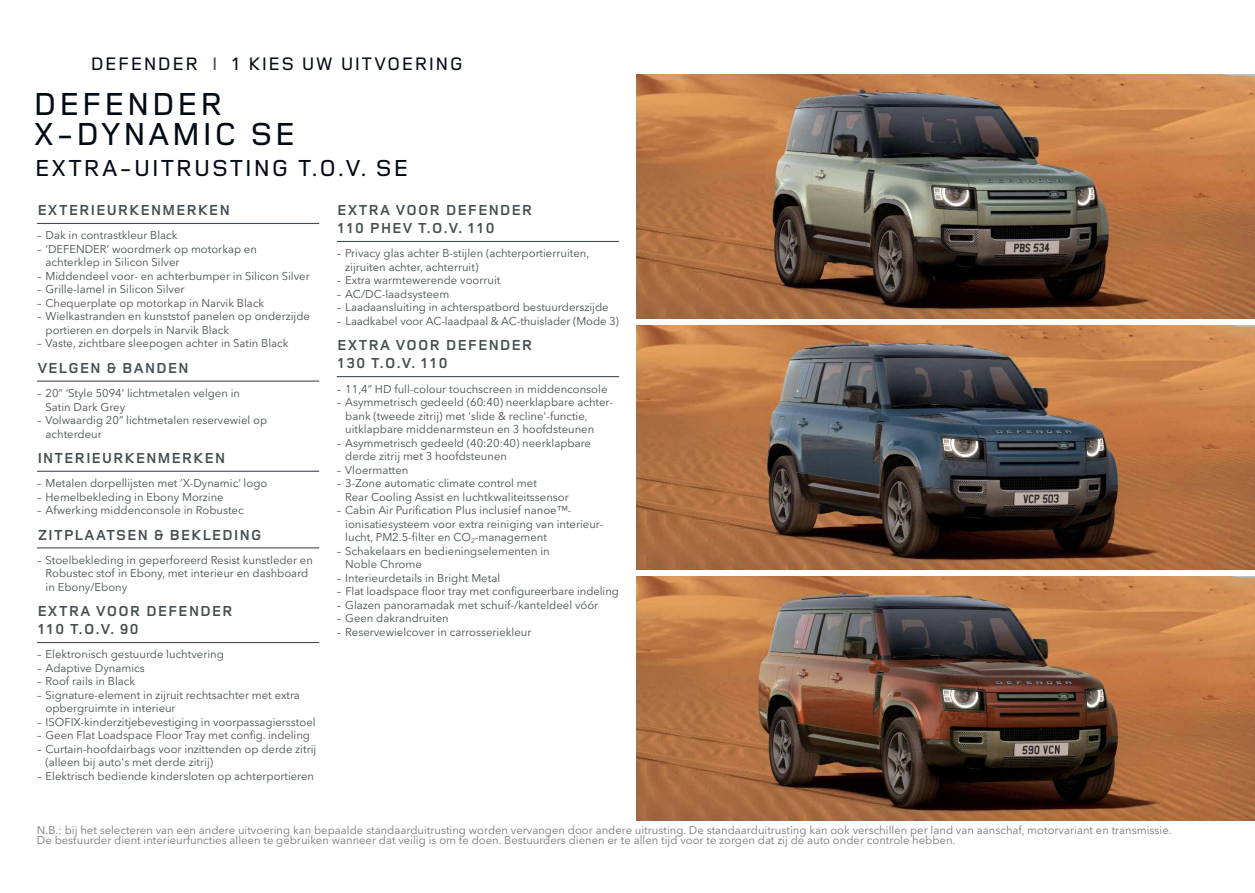
<style>
.page{position:relative;width:1255px;height:893px;background:#fff}
.page>*{position:absolute;margin:0;border:0;box-sizing:border-box;transform-origin:0 0}
.t1{font:500 33px/30px "Land Rover Wide";color:#020a16}
.t2{font:500 24px "Land Rover Wide";color:#020a16}
.t3{font:500 18.75px "Land Rover Wide";color:#020a16}
.t4{font:700 15px/18px "Land Rover Wide";color:#464e53}
.t5{font:11.25px/13.5px "Avenir Next W1 G";color:#464e53}
.t6{font:11.25px/10.5px "Avenir Next W1 G";color:#757777}
.s1{color:#464e53}
</style>
<div class="page">
<hr style="left:37px;top:223px;width:282px;height:1px;background:#464e53">
<hr style="left:37px;top:381px;width:282px;height:1px;background:#464e53">
<hr style="left:37px;top:471px;width:282px;height:1px;background:#464e53">
<hr style="left:37px;top:547px;width:282px;height:1px;background:#464e53">
<hr style="left:37px;top:642px;width:282px;height:1px;background:#464e53">
<hr style="left:337px;top:241px;width:282px;height:1px;background:#464e53">
<hr style="left:337px;top:376px;width:282px;height:1px;background:#464e53">
<img style="left:636px;top:576px;width:618px;height:245px">
<img style="left:636px;top:74px;width:618px;height:245px">
<img style="left:636px;top:325px;width:618px;height:245px">
<h3 class="t3" style="left:90px;top:50px;width:375px">DEFENDER <span class="s1">I</span> 1 KIES UW UITVOERING</h3>
<h1 class="t1" style="left:33px;top:87px;width:265px">DEFENDER<br>X-DYNAMIC SE</h1>
<h2 class="t2" style="left:34px;top:151px;width:377px">EXTRA-UITRUSTING T.O.V. SE</h2>
<h3 class="t4" style="left:37px;top:201px;width:195px">EXTERIEURKENMERKEN</h3>
<p class="t5" style="left:37px;top:229px;width:142px">– Dak in contrastkleur Black</p>
<p class="t5" style="left:45px;top:242px;width:213px;text-indent:-9px">– ‘DEFENDER’ woordmerk op motorkap en achterklep in Silicon Silver</p>
<p class="t5" style="left:37px;top:269px;width:274px">– Middendeel voor- en achterbumper in Silicon Silver</p>
<p class="t5" style="left:37px;top:283px;width:149px">– Grille-lamel in Silicon Silver</p>
<p class="t5" style="left:37px;top:296px;width:229px">– Chequerplate op motorkap in Narvik Black</p>
<p class="t5" style="left:45px;top:310px;width:266px;text-indent:-9px">– Wielkastranden en kunststof panelen op onderzijde portieren en dorpels in Narvik Black</p>
<p class="t5" style="left:37px;top:337px;width:253px">– Vaste, zichtbare sleepogen achter in Satin Black</p>
<h3 class="t4" style="left:37px;top:358px;width:154px">VELGEN &amp; BANDEN</h3>
<p class="t5" style="left:45px;top:386px;width:196px;text-indent:-9px">– 20” ‘Style 5094’ lichtmetalen velgen in<br>Satin Dark Grey</p>
<p class="t5" style="left:45px;top:413px;width:223px;text-indent:-9px">– Volwaardig 20” lichtmetalen reservewiel op achterdeur</p>
<h3 class="t4" style="left:37px;top:448px;width:190px">INTERIEURKENMERKEN</h3>
<p class="t5" style="left:37px;top:476px;width:232px">– Metalen dorpellijsten met ‘X-Dynamic’ logo</p>
<p class="t5" style="left:37px;top:490px;width:188px">– Hemelbekleding in Ebony Morzine</p>
<p class="t5" style="left:37px;top:503px;width:208px">– Afwerking middenconsole in Robustec</p>
<h3 class="t4" style="left:37px;top:525px;width:227px">ZITPLAATSEN &amp; BEKLEDING</h3>
<p class="t5" style="left:45px;top:553px;width:269px;text-indent:-9px">– Stoelbekleding in geperforeerd Resist kunstleder en<br>Robustec stof in Ebony, met interieur en dashboard in Ebony/Ebony</p>
<h3 class="t4" style="left:37px;top:602px;width:198px">EXTRA VOOR DEFENDER<br>110 T.O.V. 90</h3>
<p class="t5" style="left:37px;top:648px;width:188px">– Elektronisch gestuurde luchtvering</p>
<p class="t5" style="left:37px;top:661px;width:109px">– Adaptive Dynamics</p>
<p class="t5" style="left:37px;top:675px;width:100px">– Roof rails in Black</p>
<p class="t5" style="left:45px;top:688px;width:256px;text-indent:-9px">– Signature-element in zijruit rechtsachter met extra opbergruimte in interieur</p>
<p class="t5" style="left:37px;top:715px;width:280px">– ISOFIX-kinderzitjebevestiging in voorpassagiersstoel</p>
<p class="t5" style="left:37px;top:729px;width:274px">– Geen Flat Loadspace Floor Tray met config. indeling</p>
<p class="t5" style="left:45px;top:742px;width:272px;text-indent:-9px">– Curtain-hoofdairbags voor inzittenden op derde zitrij (alleen bij auto's met derde zitrij)</p>
<p class="t5" style="left:37px;top:769px;width:278px">– Elektrisch bediende kindersloten op achterportieren</p>
<h3 class="t4" style="left:337px;top:201px;width:198px">EXTRA VOOR DEFENDER<br>110 PHEV T.O.V. 110</h3>
<p class="t5" style="left:345px;top:247px;width:245px;text-indent:-9px">– Privacy glas achter B-stijlen (achterportierruiten, zijruiten achter, achterruit)</p>
<p class="t5" style="left:337px;top:274px;width:165px">– Extra warmtewerende voorruit</p>
<p class="t5" style="left:337px;top:287px;width:114px">– AC/DC-laadsysteem</p>
<p class="t5" style="left:337px;top:301px;width:273px">– Laadaansluiting in achterspatbord bestuurderszijde</p>
<p class="t5" style="left:337px;top:314px;width:284px">– Laadkabel voor AC-laadpaal &amp; AC-thuislader (Mode 3)</p>
<h3 class="t4" style="left:337px;top:336px;width:198px">EXTRA VOOR DEFENDER<br>130 T.O.V. 110</h3>
<p class="t5" style="left:337px;top:382px;width:272px">– 11,4” HD full-colour touchscreen in middenconsole</p>
<p class="t5" style="left:345px;top:395px;width:269px;text-indent:-9px">– Asymmetrisch gedeeld (60:40) neerklapbare achter&shy;bank (tweede zitrij) met 'slide &amp; recline'-functie, uitklapbare middenarmsteun en 3 hoofdsteunen</p>
<p class="t5" style="left:345px;top:436px;width:247px;text-indent:-9px">– Asymmetrisch gedeeld (40:20:40) neerklapbare derde zitrij met 3 hoofdsteunen</p>
<p class="t5" style="left:337px;top:463px;width:73px">– Vloermatten</p>
<p class="t5" style="left:345px;top:476px;width:225px;text-indent:-9px">– 3-Zone automatic climate control met<br>Rear Cooling Assist en luchtkwaliteitssensor</p>
<p class="t5" style="left:345px;top:503px;width:259px;text-indent:-9px">– Cabin Air Purification Plus inclusief nanoe™- ionisatiesysteem voor extra reiniging van interieur&shy;lucht, PM2.5-filter en CO<sub>2</sub>-management</p>
<p class="t5" style="left:345px;top:544px;width:206px;text-indent:-9px">– Schakelaars en bedieningselementen in<br>Noble Chrome</p>
<p class="t5" style="left:337px;top:571px;width:165px">– Interieurdetails in Bright Metal</p>
<p class="t5" style="left:337px;top:584px;width:284px">– Flat loadspace floor tray met configureerbare indeling</p>
<p class="t5" style="left:337px;top:598px;width:263px">– Glazen panoramadak met schuif-/kanteldeel vóór</p>
<p class="t5" style="left:337px;top:611px;width:113px">– Geen dakrandruiten</p>
<p class="t5" style="left:337px;top:625px;width:196px">– Reservewielcover in carrosseriekleur</p>
<p class="t6" style="left:37px;top:824px;width:1136px">N.B.: bij het selecteren van een andere uitvoering kan bepaalde standaarduitrusting worden vervangen door andere uitrusting. De standaarduitrusting kan ook verschillen per land van aanschaf, motorvariant en transmissie.<br>De bestuurder dient interieurfuncties alleen te gebruiken wanneer dat veilig is om te doen. Bestuurders dienen er te allen tijd voor te zorgen dat zij de auto onder controle hebben.</p>
</div>
